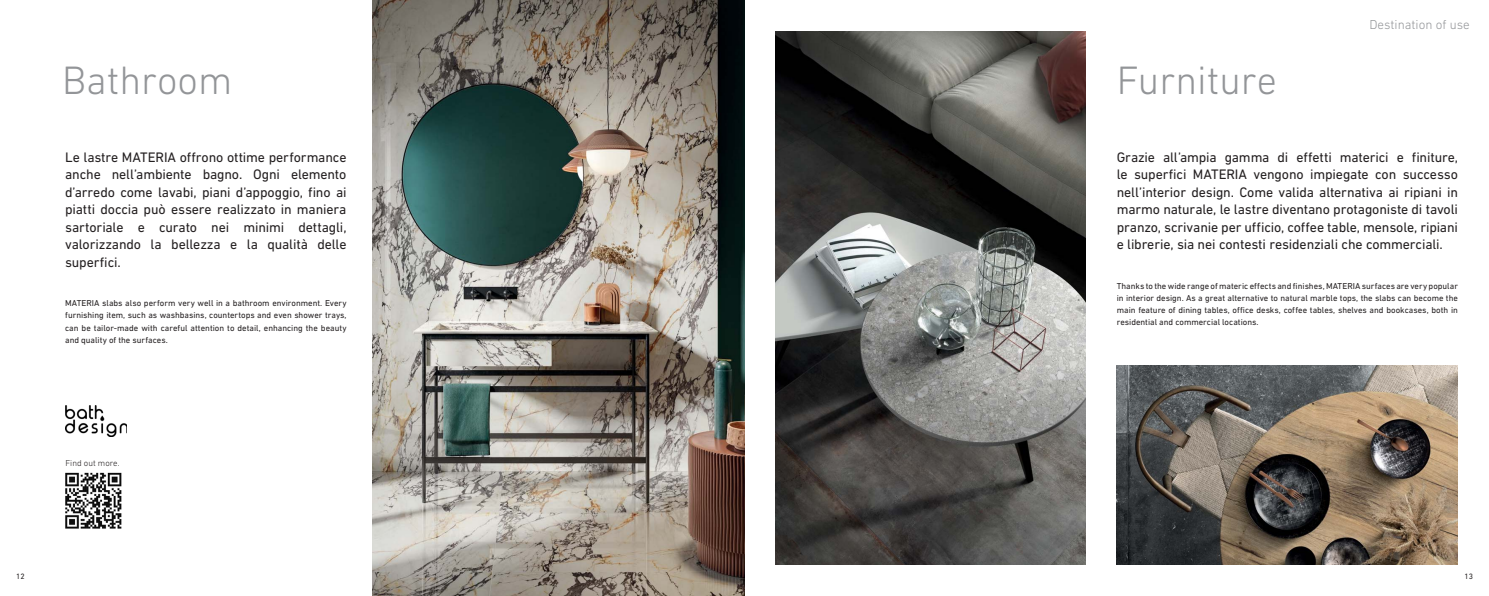
<style>
.page{position:relative;width:1489px;height:596px;background:#fff}
.page>*{position:absolute;margin:0;border:0;box-sizing:border-box;transform-origin:0 0}
.t1{font:300 40.25px "DIN Next W1 G";color:#939598}
.t2{font:14px/17.5px "DIN Next W1 G";letter-spacing:-.01em;color:#231f20;text-align:justify}
.t3{font:300 13.12px "DIN Next W1 G";color:#939598}
.t4{font:8.75px/12.2px "DIN Next W1 G";color:#231f20;text-align:justify}
.t5{font:300 8.75px "DIN Next W1 G";color:#231f20}
.t6{font:7.88px "DIN Next W1 G";color:#231f20}
</style>
<div class="page">
<img style="left:66px;top:405px;width:61px;height:30px">
<img style="left:65px;top:472px;width:57px;height:57px">
<img style="left:372px;top:0;width:372px;height:595px">
<img style="left:775px;top:31px;width:310px;height:533px">
<img style="left:1116px;top:365px;width:341px;height:199px">
<h1 class="t1" style="left:62px;top:65px;width:172px">Bathroom</h1>
<p class="t2" style="left:65px;top:150px;width:283px">Le lastre MATERIA offrono ottime performance anche nell’ambiente bagno. Ogni elemento d’arredo come lavabi, piani d’appoggio, fino ai piatti doccia può essere realizzato in maniera sartoriale e curato nei minimi dettagli, valorizzando la bellezza e la qualità delle superfici.</p>
<p class="t4" style="left:65px;top:298px;width:283px">MATERIA slabs also perform very well in a bathroom environment. Every furnishing item, such as washbasins, countertops and even shower trays, can be tailor-made with careful attention to detail, enhancing the beauty and quality of the surfaces.</p>
<p class="t5" style="left:65px;top:459px;width:56px">Find out more.</p>
<h1 class="t1" style="left:1116px;top:65px;width:162px">Furniture</h1>
<p class="t3" style="left:1369px;top:19px;width:102px">Destination of use</p>
<p class="t2" style="left:1116px;top:150px;width:343px">Grazie all’ampia gamma di effetti materici e finiture, le superfici MATERIA vengono impiegate con successo nell’interior design. Come valida alternativa ai ripiani in marmo naturale, le lastre diventano protagoniste di tavoli pranzo, scrivanie per ufficio, coffee table, mensole, ripiani e librerie, sia nei contesti residenziali che commerciali.</p>
<p class="t4" style="left:1116px;top:280px;width:343px">Thanks to the wide range of materic effects and finishes, MATERIA surfaces are very popular in interior design. As a great alternative to natural marble tops, the slabs can become the main feature of dining tables, office desks, coffee tables, shelves and bookcases, both in residential and commercial locations.</p>
<p class="t6" style="left:16px;top:573px;width:10px">12</p>
<p class="t6" style="left:1464px;top:573px;width:10px">13</p>
</div>
